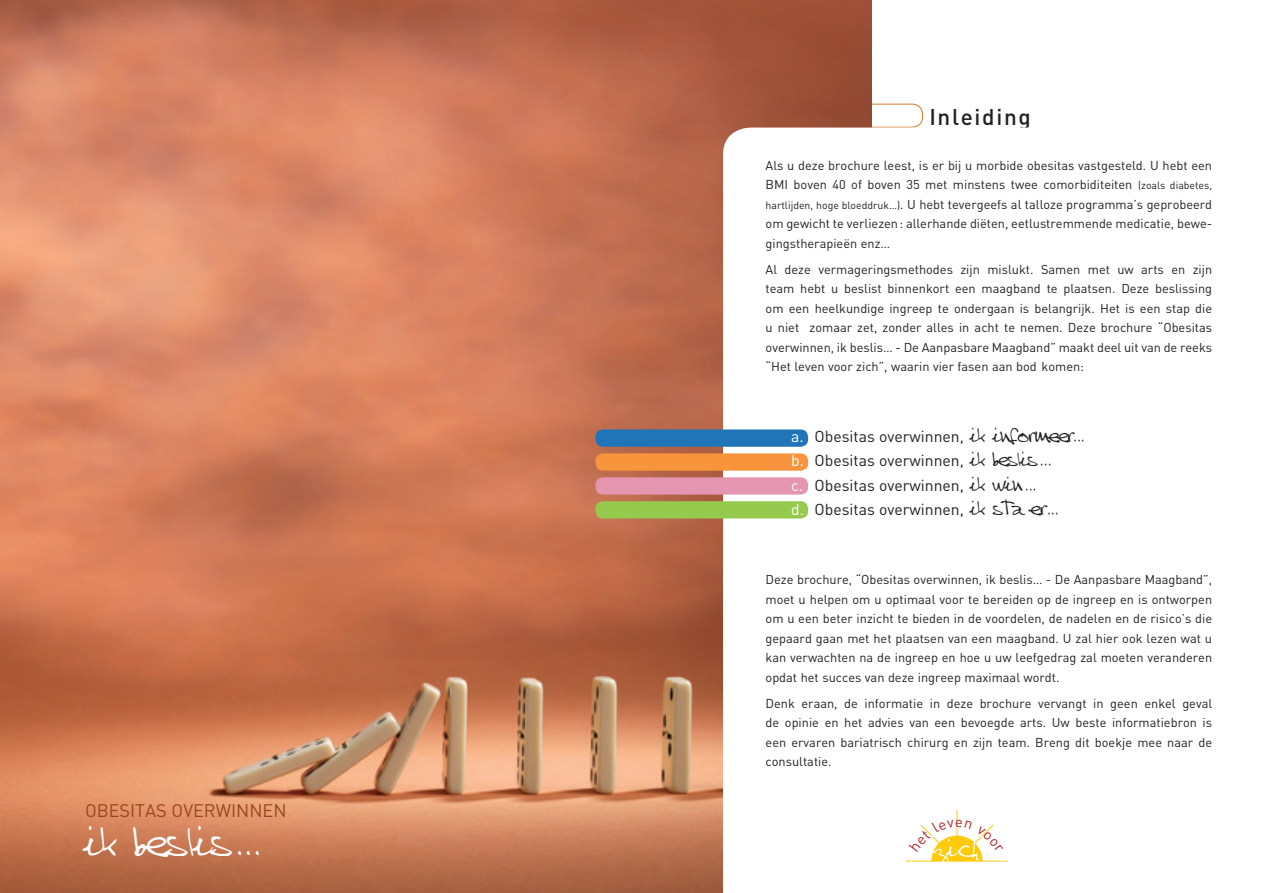
<style>
.page{position:relative;width:1276px;height:893px;background:#fff}
.page>*{position:absolute;margin:0;border:0;box-sizing:border-box;transform-origin:0 0}
.t1{font:33px "Steve";letter-spacing:.025em;color:#fff;scale:.9 1}
.t2{font:500 22.5px "DIN";letter-spacing:.075em;color:#231f20}
.t3{font:18px "DIN";color:#98461a}
.t4{font:15.75px/24.3px "DIN";color:#231f20}
.t5{font:12.75px/19.5px "DIN";color:#231f20;text-align:justify}
.s1{font-size:10.5px}
.s2{color:#fff}
.s3{font-family:"Steve"}
</style>
<div class="page">
<div style="left:821px;top:104px;width:102px;height:24px;border:1px solid #d5792b;border-radius:10px"></div>
<img style="left:0;top:0;width:872px;height:893px">
<svg style="left:723px;top:128px;width:149px;height:765px"></svg>
<div style="left:595px;top:429px;width:213px;height:18px;background:#2075b8;border-radius:8px"></div>
<div style="left:595px;top:453px;width:213px;height:18px;background:#f7943c;border-radius:8px"></div>
<div style="left:595px;top:477px;width:213px;height:18px;background:#e495b0;border-radius:8px"></div>
<div style="left:595px;top:501px;width:213px;height:17px;background:#96ca4e;border-radius:8px"></div>
<svg style="left:906px;top:810px;width:102px;height:52px"></svg>
<h3 class="t3" style="left:85px;top:799px;width:203px">OBESITas OVERWINNEN</h3>
<h1 class="t1" style="left:85px;top:817px;width:197px">ik beslis...</h1>
<h2 class="t2" style="left:929px;top:102px;width:103px">Inleiding</h2>
<p class="t5" style="left:765px;top:155px;width:448px">Als u deze brochure leest, is er bij u morbide obesitas vastgesteld. U hebt een BMI boven 40 of boven 35 met minstens twee comorbiditeiten <span class="s1">(zoals diabetes, hartlijden, hoge bloeddruk…)</span>. U hebt tevergeefs al talloze programma’s geprobeerd om gewicht te verliezen: allerhande diëten, eetlustremmende medicatie, bewe&shy;gingstherapieën enz…</p>
<p class="t5" style="left:765px;top:259px;width:448px">Al deze vermageringsmethodes zijn mislukt. Samen met uw arts en zijn team hebt u beslist binnenkort een maagband te plaatsen. Deze beslissing om een heelkundige ingreep te ondergaan is belangrijk. Het is een stap die u niet zomaar zet, zonder alles in acht te nemen. Deze brochure “Obesitas overwinnen, ik beslis… - De Aanpasbare Maagband” maakt deel uit van de reeks “Het leven voor zich”, waarin vier fasen aan bod komen:</p>
<p class="t4" style="left:791px;top:424px;width:295px"><span class="s2">a.</span> Obesitas overwinnen, <span class="s3">ik informeer... </span><span class="s2">b.</span> Obesitas overwinnen, <span class="s3">ik beslis...<br></span><span class="s2">c.</span> Obesitas overwinnen, <span class="s3">ik win...<br></span><span class="s2">d.</span> Obesitas overwinnen, <span class="s3">ik sTa er...</span></p>
<p class="t5" style="left:765px;top:570px;width:448px">Deze brochure, “Obesitas overwinnen, ik beslis… - De Aanpasbare Maagband”, moet u helpen om u optimaal voor te bereiden op de ingreep en is ontworpen om u een beter inzicht te bieden in de voordelen, de nadelen en de risico’s die gepaard gaan met het plaatsen van een maagband. U zal hier ook lezen wat u kan verwachten na de ingreep en hoe u uw leefgedrag zal moeten veranderen opdat het succes van deze ingreep maximaal wordt.</p>
<p class="t5" style="left:765px;top:693px;width:448px">Denk eraan, de informatie in deze brochure vervangt in geen enkel geval de opinie en het advies van een bevoegde arts. Uw beste informatiebron is een ervaren bariatrisch chirurg en zijn team. Breng dit boekje mee naar de consultatie.</p>
</div>
